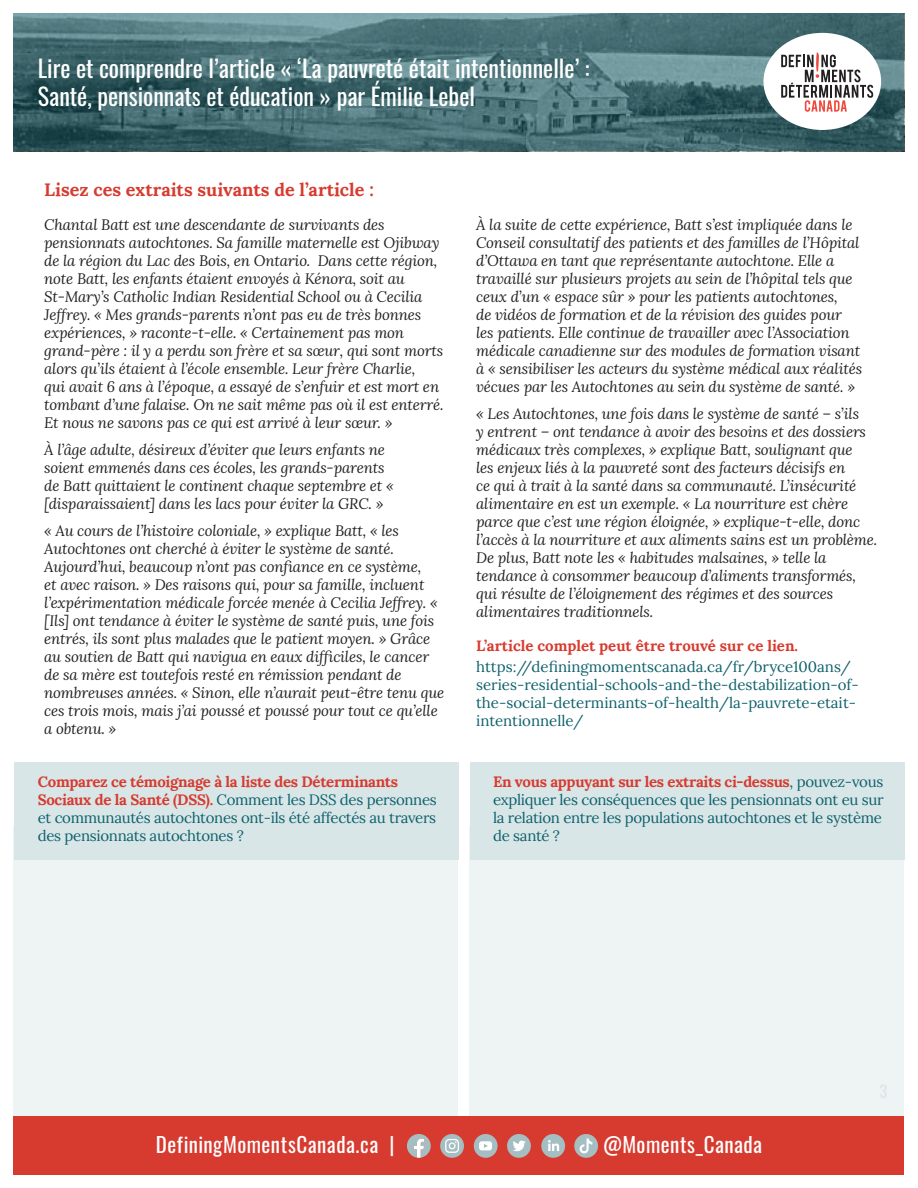
<style>
.page{position:relative;width:918px;height:1188px;background:#fff}
.page>*{position:absolute;margin:0;border:0;box-sizing:border-box;transform-origin:0 0}
.t1{font:24px "Oswald";color:#fff}
.Headings{font:21px "Oswald";letter-spacing:.02em;color:#fff}
.DMC_definition_body{font:700 18px "Lora";color:#d73a2f}
.DMC_definition_body-2{font:italic 15px/18px "Lora";letter-spacing:-.01em;color:#231f20}
.DMC_definition_body-3{font:15px/18px "Lora";letter-spacing:-.01em;color:#0f616c}
.DMC_definition_body-4{font:700 15px "Lora";color:#d73a2f}
.s1{font-weight:700;color:#d73a2f}
</style>
<div class="page">
<div style="left:14px;top:1116px;width:890px;height:58px;background:#d73a2f"></div>
<div style="left:507px;top:1134px;width:24px;height:24px;background:#a5bec1;border-radius:50%"></div>
<svg style="left:513px;top:1141px;width:13px;height:11px"></svg>
<div style="left:474px;top:1134px;width:24px;height:24px;background:#a5bec1;border-radius:50%"></div>
<svg style="left:479px;top:1141px;width:13px;height:9px"></svg>
<div style="left:440px;top:1134px;width:24px;height:24px;background:#a5bec1;border-radius:50%"></div>
<svg style="left:445px;top:1139px;width:14px;height:14px"></svg>
<svg style="left:407px;top:1134px;width:24px;height:24px"></svg>
<div style="left:541px;top:1134px;width:24px;height:24px;background:#a5bec1;border-radius:50%"></div>
<svg style="left:548px;top:1140px;width:11px;height:11px"></svg>
<div style="left:574px;top:1134px;width:24px;height:24px;background:#a5bec1;border-radius:50%"></div>
<svg style="left:580px;top:1138px;width:12px;height:15px"></svg>
<svg style="left:14px;top:14px;width:890px;height:137px;background:#476f74"></svg>
<div style="left:763px;top:33px;width:118px;height:97px;background:#fff;border-radius:50%"></div>
<svg style="left:781px;top:52px;width:92px;height:60px"></svg>
<div style="left:14px;top:826px;width:444px;height:290px;background:#eaf0f1"></div>
<div style="left:469px;top:826px;width:435px;height:290px;background:#eaf0f1"></div>
<div style="left:14px;top:762px;width:445px;height:97px;background:#d8e6e8"></div>
<div style="left:470px;top:762px;width:434px;height:97px;background:#d8e6e8"></div>
<p class="t1" style="left:38px;top:46px;width:553px">Lire et comprendre l’article « ‘La pauvreté était intentionnelle’ :</p>
<p class="t1" style="left:38px;top:75px;width:439px">Santé, pensionnats et éducation » par Émilie Lebel</p>
<p class="DMC_definition_body" style="left:44px;top:175px;width:331px">Lisez ces extraits suivants de l’article :</p>
<p class="DMC_definition_body-2" style="left:44px;top:215px;width:401px">Chantal Batt est une descendante de survivants des pensionnats autochtones. Sa famille maternelle est Ojibway de la région du Lac des Bois, en Ontario. Dans cette région, note Batt, les enfants étaient envoyés à Kénora, soit au St-Mary’s Catholic Indian Residential School ou à Cecilia Jeffrey. « Mes grands-parents n’ont pas eu de très bonnes expériences, » raconte-t-elle. « Certainement pas mon grand-père : il y a perdu son frère et sa sœur, qui sont morts alors qu’ils étaient à l’école ensemble. Leur frère Charlie,<br>qui avait 6 ans à l’époque, a essayé de s’enfuir et est mort en tombant d’une falaise. On ne sait même pas où il est enterré.<br>Et nous ne savons pas ce qui est arrivé à leur sœur. »</p>
<p class="DMC_definition_body-2" style="left:44px;top:440px;width:351px">À l’âge adulte, désireux d’éviter que leurs enfants ne soient emmenés dans ces écoles, les grands-parents de Batt quittaient le continent chaque septembre et « [disparaissaient] dans les lacs pour éviter la GRC. »</p>
<p class="DMC_definition_body-2" style="left:44px;top:521px;width:402px">« Au cours de l’histoire coloniale, » explique Batt, « les Autochtones ont cherché à éviter le système de santé.<br>Aujourd’hui, beaucoup n’ont pas confiance en ce système,<br>et avec raison. » Des raisons qui, pour sa famille, incluent l’expérimentation médicale forcée menée à Cecilia Jeffrey. « [Ils] ont tendance à éviter le système de santé puis, une fois entrés, ils sont plus malades que le patient moyen. » Grâce au soutien de Batt qui navigua en eaux difficiles, le cancer de sa mère est toutefois resté en rémission pendant de nombreuses années. « Sinon, elle n’aurait peut-être tenu que ces trois mois, mais j’ai poussé et poussé pour tout ce qu’elle a obtenu. »</p>
<p class="DMC_definition_body-2" style="left:476px;top:215px;width:387px">À la suite de cette expérience, Batt s’est impliquée dans le Conseil consultatif des patients et des familles de l’Hôpital d’Ottawa en tant que représentante autochtone. Elle a travaillé sur plusieurs projets au sein de l’hôpital tels que ceux d’un « espace sûr » pour les patients autochtones,<br>de vidéos de formation et de la révision des guides pour les patients. Elle continue de travailler avec l’Association médicale canadienne sur des modules de formation visant à « sensibiliser les acteurs du système médical aux réalités vécues par les Autochtones au sein du système de santé. »</p>
<p class="DMC_definition_body-2" style="left:476px;top:404px;width:403px">« Les Autochtones, une fois dans le système de santé – s’ils<br>y entrent – ont tendance à avoir des besoins et des dossiers médicaux très complexes, » explique Batt, soulignant que<br>les enjeux liés à la pauvreté sont des facteurs décisifs en<br>ce qui à trait à la santé dans sa communauté. L’insécurité alimentaire en est un exemple. « La nourriture est chère parce que c’est une région éloignée, » explique-t-elle, donc l’accès à la nourriture et aux aliments sains est un problème.<br>De plus, Batt note les « habitudes malsaines, » telle la tendance à consommer beaucoup d’aliments transformés, qui résulte de l’éloignement des régimes et des sources alimentaires traditionnels.</p>
<p class="DMC_definition_body-4" style="left:476px;top:633px;width:323px">L’article complet peut être trouvé sur ce lien.</p>
<p class="DMC_definition_body-3" style="left:476px;top:656px;width:384px">https://definingmomentscanada.ca/fr/bryce100ans/ series-residential-schools-and-the-destabilization-of&shy;the-social-determinants-of-health/la-pauvrete-etait&shy;intentionnelle/</p>
<p class="DMC_definition_body-3" style="left:38px;top:772px;width:401px"><span class="s1">Comparez ce témoignage à la liste des Déterminants Sociaux de la Santé (DSS).</span> Comment les DSS des personnes et communautés autochtones ont-ils été affectés au travers des pensionnats autochtones ?</p>
<p class="DMC_definition_body-3" style="left:493px;top:772px;width:392px;text-align:justify"><span class="s1">En vous appuyant sur les extraits ci-dessus</span>, pouvez-vous expliquer les conséquences que les pensionnats ont eu sur la relation entre les populations autochtones et le système de santé ?</p>
<p class="Headings" style="left:156px;top:1126px;width:240px">DefiningMomentsCanada.ca |</p>
<p class="Headings" style="left:603px;top:1126px;width:161px">@Moments_Canada</p>
</div>
